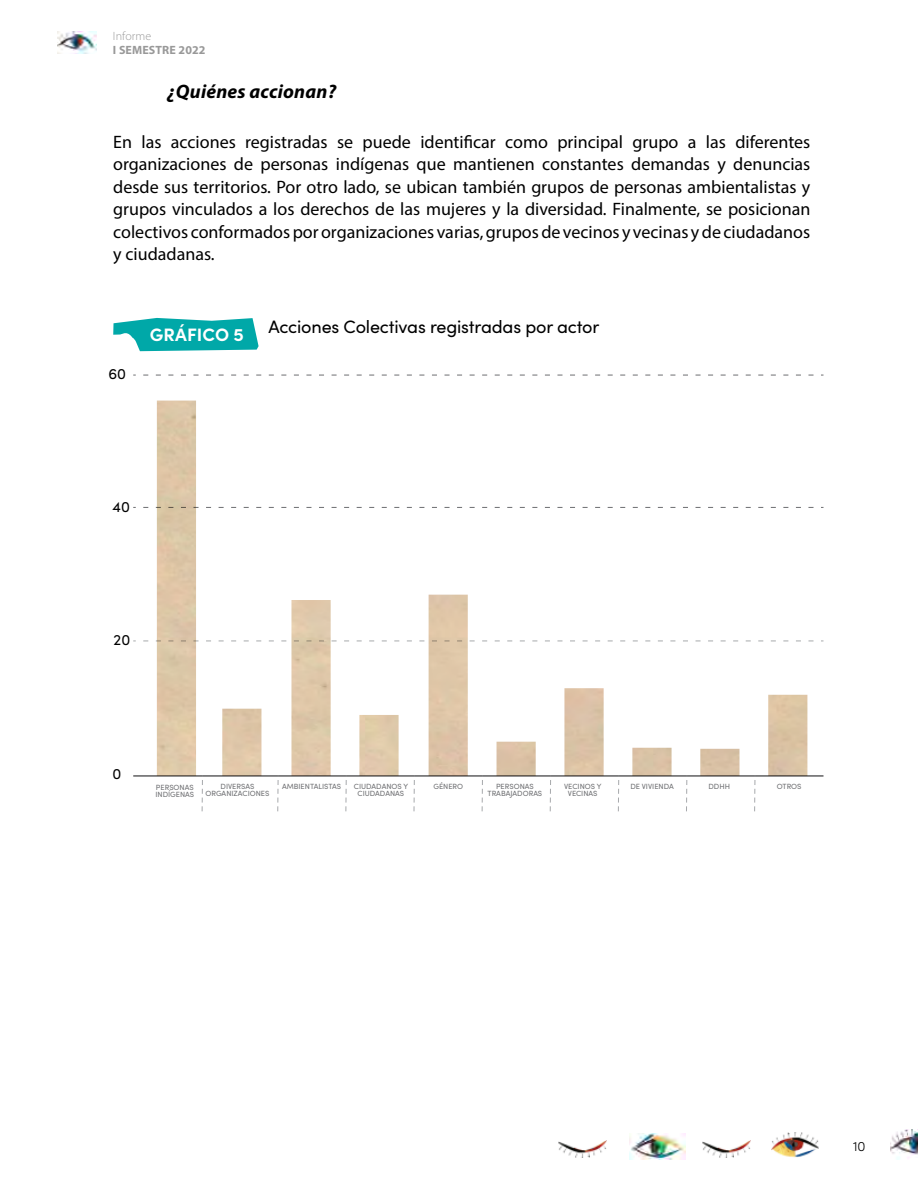
<style>
.page{position:relative;width:918px;height:1188px;background:#fff}
.page>*{position:absolute;margin:0;border:0;box-sizing:border-box;transform-origin:0 0}
.t1{font:italic 700 19.5px "Myriad Pro";letter-spacing:.01em;color:#000}
.t2{font:18px/22.5px "Myriad Pro";color:#000;text-align:justify}
.t3{font:18px "Sofia Pro";letter-spacing:-.01em;color:#000}
.t4{font:700 18px "Sofia Pro";letter-spacing:.01em;color:#fff}
.t5{font:15px "Sofia Pro";color:#000}
.t6{font:300 13.5px "Sofia Pro";color:#000}
.t7{font:700 12px "Myriad Pro";letter-spacing:.01em;color:#999}
.t8{font:300 12px "Myriad Pro";letter-spacing:.01em;color:#999}
.t9{font:7.5px/7.5px "Sofia Pro";color:#6d6e71;text-align:center}
</style>
<div class="page">
<img style="left:630px;top:1133px;width:56px;height:27px">
<img style="left:703px;top:1140px;width:47px;height:18px">
<img style="left:558px;top:1140px;width:48px;height:18px">
<img style="left:771px;top:1132px;width:48px;height:26px">
<img style="left:890px;top:1129px;width:28px;height:31px">
<img style="left:57px;top:31px;width:39px;height:23px">
<svg style="left:113px;top:318px;width:146px;height:33px;background:#2ab6b6"></svg>
<svg style="left:143px;top:507px;width:680px;height:1px"></svg>
<svg style="left:143px;top:375px;width:680px;height:1px"></svg>
<svg style="left:143px;top:641px;width:680px;height:1px"></svg>
<hr style="left:133px;top:775px;width:690px;height:2px;background:#414042">
<img style="left:157px;top:401px;width:650px;height:375px">
<svg style="left:202px;top:776px;width:1px;height:35px"></svg>
<svg style="left:277px;top:776px;width:1px;height:35px"></svg>
<svg style="left:346px;top:776px;width:1px;height:35px"></svg>
<svg style="left:414px;top:776px;width:1px;height:35px"></svg>
<svg style="left:482px;top:776px;width:1px;height:35px"></svg>
<svg style="left:550px;top:776px;width:1px;height:35px"></svg>
<svg style="left:686px;top:776px;width:1px;height:35px"></svg>
<svg style="left:754px;top:776px;width:1px;height:35px"></svg>
<svg style="left:618px;top:776px;width:1px;height:35px"></svg>
<p class="t8" style="left:113px;top:29px;width:40px">Informe</p>
<p class="t7" style="left:113px;top:42px;width:94px">I SEMESTRE 2022</p>
<p class="t1" style="left:167px;top:79px;width:171px">¿Quiénes accionan?</p>
<p class="t2" style="left:113px;top:130px;width:699px">En las acciones registradas se puede identificar como principal grupo a las diferentes organizaciones de personas indígenas que mantienen constantes demandas y denuncias desde sus territorios. Por otro lado, se ubican también grupos de personas ambientalistas y grupos vinculados a los derechos de las mujeres y la diversidad. Finalmente, se posicionan colectivos conformados por organizaciones varias, grupos de vecinos y vecinas y de ciudadanos y ciudadanas.</p>
<p class="t5" style="left:108px;top:363px;width:19px">60</p>
<p class="t4" style="left:150px;top:321px;width:96px">GRÁFICO 5</p>
<p class="t3" style="left:268px;top:314px;width:333px">Acciones Colectivas registradas por actor</p>
<p class="t5" style="left:113px;top:496px;width:19px">40</p>
<p class="t5" style="left:114px;top:629px;width:18px">20</p>
<p class="t5" style="left:112px;top:763px;width:10px">0</p>
<p class="t9" style="left:156px;top:783px;width:39px">PERSONAS</p>
<p class="t9" style="left:433px;top:782px;width:31px">GÉNERO</p>
<p class="t9" style="left:155px;top:790px;width:40px">INDÍGENAS</p>
<p class="t9" style="left:564px;top:782px;width:39px">VECINOS Y<br>VECINAS</p>
<p class="t9" style="left:221px;top:782px;width:35px">DIVERSAS</p>
<p class="t9" style="left:282px;top:782px;width:60px">AMBIENTALISTAS</p>
<p class="t9" style="left:205px;top:789px;width:66px">ORGANIZACIONES</p>
<p class="t9" style="left:354px;top:782px;width:56px">CIUDADANOS Y<br>CIUDADANAS</p>
<p class="t9" style="left:496px;top:782px;width:39px">PERSONAS</p>
<p class="t9" style="left:630px;top:782px;width:45px">DE VIVIENDA</p>
<p class="t9" style="left:708px;top:782px;width:23px">DDHH</p>
<p class="t9" style="left:777px;top:782px;width:26px">OTROS</p>
<p class="t9" style="left:488px;top:789px;width:56px">TRABAJADORAS</p>
<p class="t6" style="left:853px;top:1136px;width:14px">10</p>
</div>
